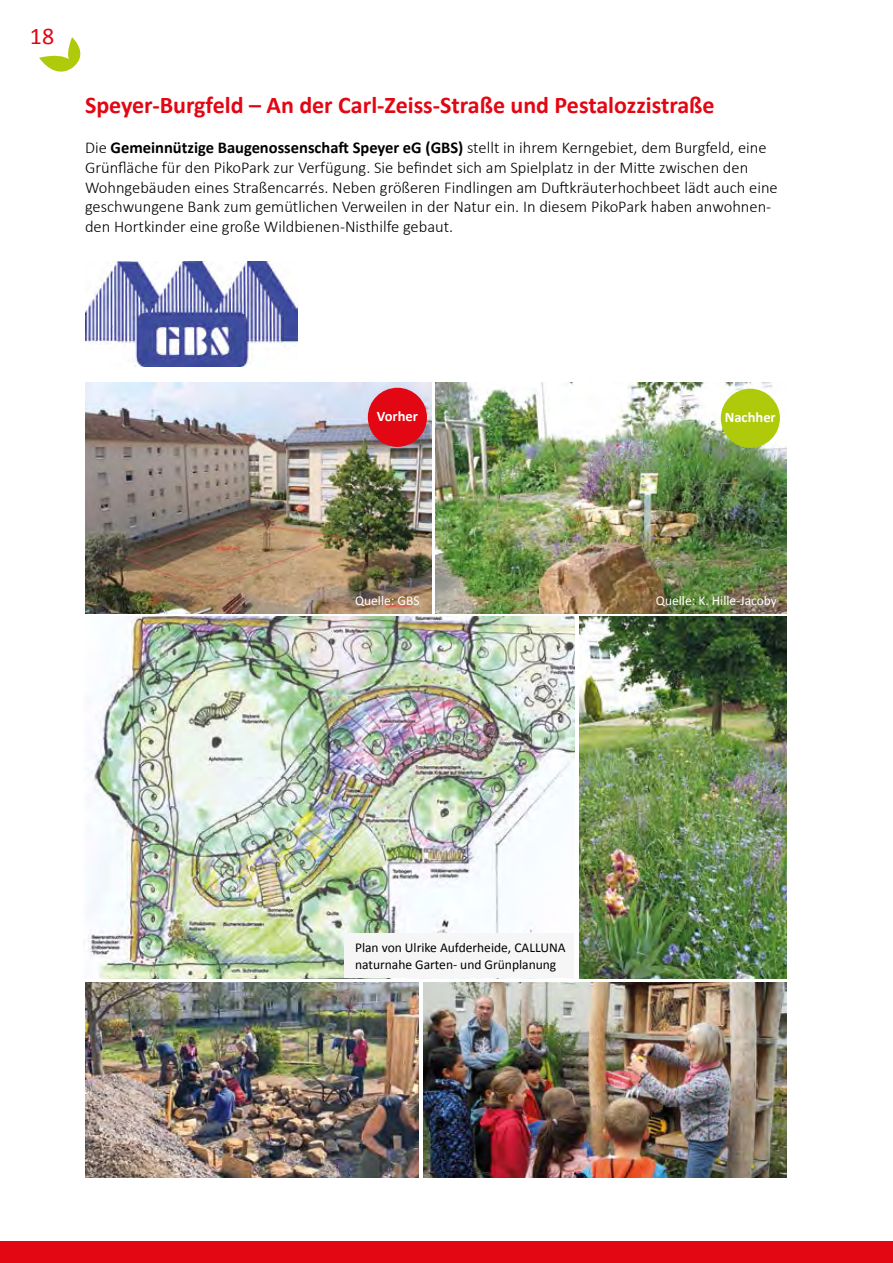
<style>
.page{position:relative;width:893px;height:1263px;background:#fff}
.page>*{position:absolute;margin:0;border:0;box-sizing:border-box;transform-origin:0 0}
.t1{font:700 24px "Calibri";color:#e30613}
.t2{font:24px "Calibri";color:#e30613}
.t3{font:300 16.5px/19.8px "Calibri";color:#000}
.t4{font:700 14.55px "Calibri";color:#fff}
.t5{font:13.5px/16.2px "Calibri";color:#000}
.t6{font:13.5px "Calibri";color:#fff}
.s1{font-weight:700}
</style>
<div class="page">
<img style="left:88px;top:617px;width:486px;height:361px">
<img style="left:579px;top:617px;width:208px;height:361px">
<img style="left:85px;top:983px;width:334px;height:195px">
<svg style="left:39px;top:37px;width:42px;height:35px"></svg>
<div style="left:0;top:1242px;width:893px;height:21px;background:#e30613"></div>
<img style="left:85px;top:261px;width:213px;height:106px">
<img style="left:85px;top:382px;width:347px;height:231px">
<img style="left:436px;top:382px;width:351px;height:231px">
<img style="left:423px;top:983px;width:364px;height:195px">
<div style="left:721px;top:389px;width:59px;height:59px;background:#afca0b;border-radius:50%"></div>
<div style="left:368px;top:388px;width:59px;height:59px;background:#e30613;border-radius:50%"></div>
<div style="left:344px;top:934px;width:230px;height:44px;background:#f6f6f6"></div>
<h1 class="t2" style="left:30px;top:20px;width:26px">18</h1>
<h1 class="t1" style="left:85px;top:90px;width:631px">Speyer-Burgfeld – An der Carl-Zeiss-Straße und Pestalozzistraße</h1>
<p class="t3" style="left:85px;top:137px;width:694px">Die <span class="s1">Gemeinnützige Baugenossenschaft Speyer eG (GBS)</span> stellt in ihrem Kerngebiet, dem Burgfeld, eine Grünfläche für den PikoPark zur Verfügung. Sie befindet sich am Spielplatz in der Mitte zwischen den Wohngebäuden eines Straßencarrés. Neben größeren Findlingen am Duftkräuterhochbeet lädt auch eine geschwungene Bank zum gemütlichen Verweilen in der Natur ein. In diesem PikoPark haben anwohnen&shy;den Hortkinder eine große Wildbienen-Nisthilfe gebaut.</p>
<p class="t4" style="left:377px;top:407px;width:43px">Vorher</p>
<p class="t4" style="left:725px;top:408px;width:52px">Nachher</p>
<p class="t6" style="left:355px;top:592px;width:66px">Quelle: GBS</p>
<p class="t6" style="left:656px;top:592px;width:123px">Quelle: K. Hille-Jacoby</p>
<p class="t5" style="left:355px;top:940px;width:212px">Plan von Ulrike Aufderheide, CALLUNA naturnahe Garten- und Grünplanung</p>
</div>
